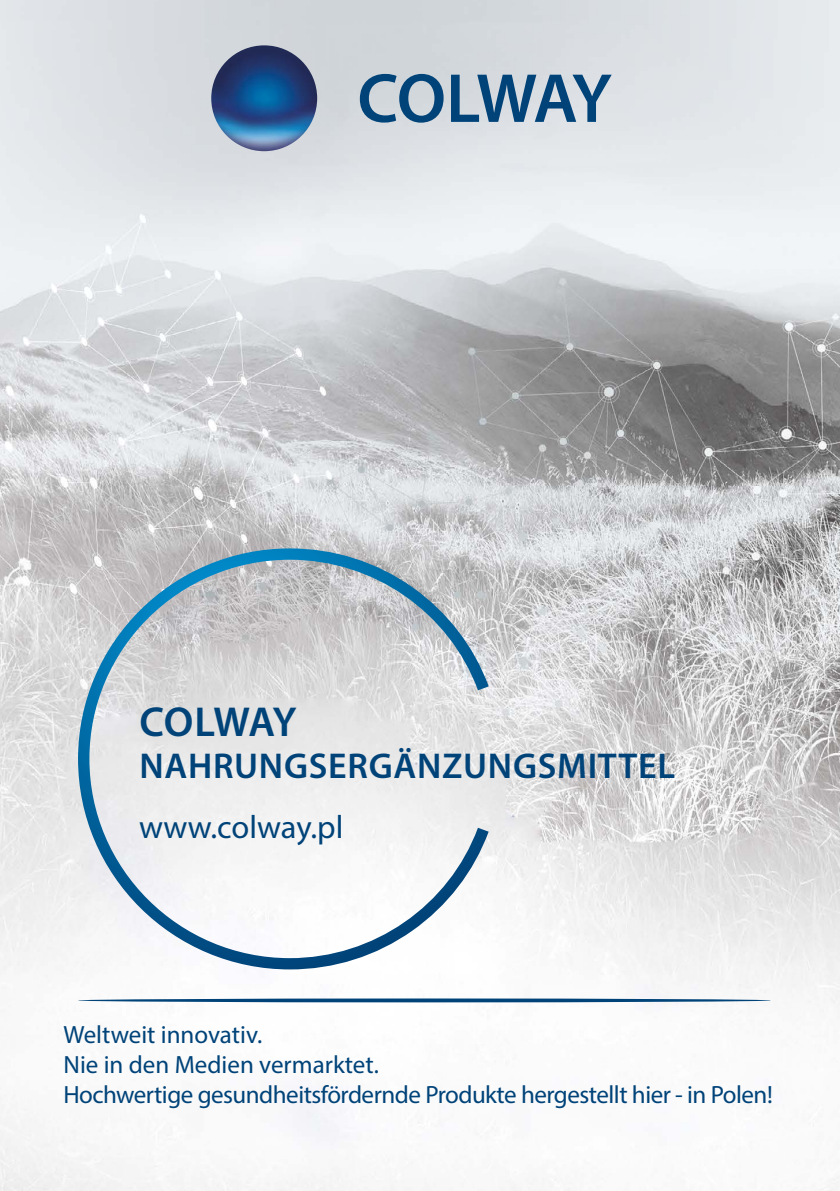
<style>
.page{position:relative;width:840px;height:1191px;background:#fff}
.page>*{position:absolute;margin:0;border:0;box-sizing:border-box;transform-origin:0 0}
.t1{font:600 42px "Myriad Pro";letter-spacing:-.035em;color:#004379}
.t2{font:600 36px "Myriad Pro";letter-spacing:.02em;color:#004379}
.t3{font:32.6px "Myriad Pro";color:#004379}
.t4{font:25px/30px "Myriad Pro";letter-spacing:-.02em;color:#004379}
</style>
<div class="page">
<img style="left:0;top:0;width:839px;height:1191px">
<img style="left:211px;top:45px;width:106px;height:106px;border-radius:53px">
<svg style="left:359px;top:74px;width:252px;height:49px;background:#7e9cb5"></svg>
<svg style="left:78px;top:998px;width:692px;height:4px;background:#2a628f"></svg>
<svg style="left:78px;top:548px;width:410px;height:421px"></svg>
<h1 class="t1" style="left:139px;top:695px;width:158px">COLWAY</h1>
<h2 class="t2" style="left:139px;top:742px;width:537px">NAHRUNGSERGÄNZUNGSMITTEL</h2>
<h3 class="t3" style="left:139px;top:807px;width:206px">www.colway.pl</h3>
<p class="t4" style="left:63px;top:1019px;width:710px">Weltweit innovativ.<br>Nie in den Medien vermarktet.<br>Hochwertige gesundheitsfördernde Produkte hergestellt hier - in Polen!</p>
</div>
